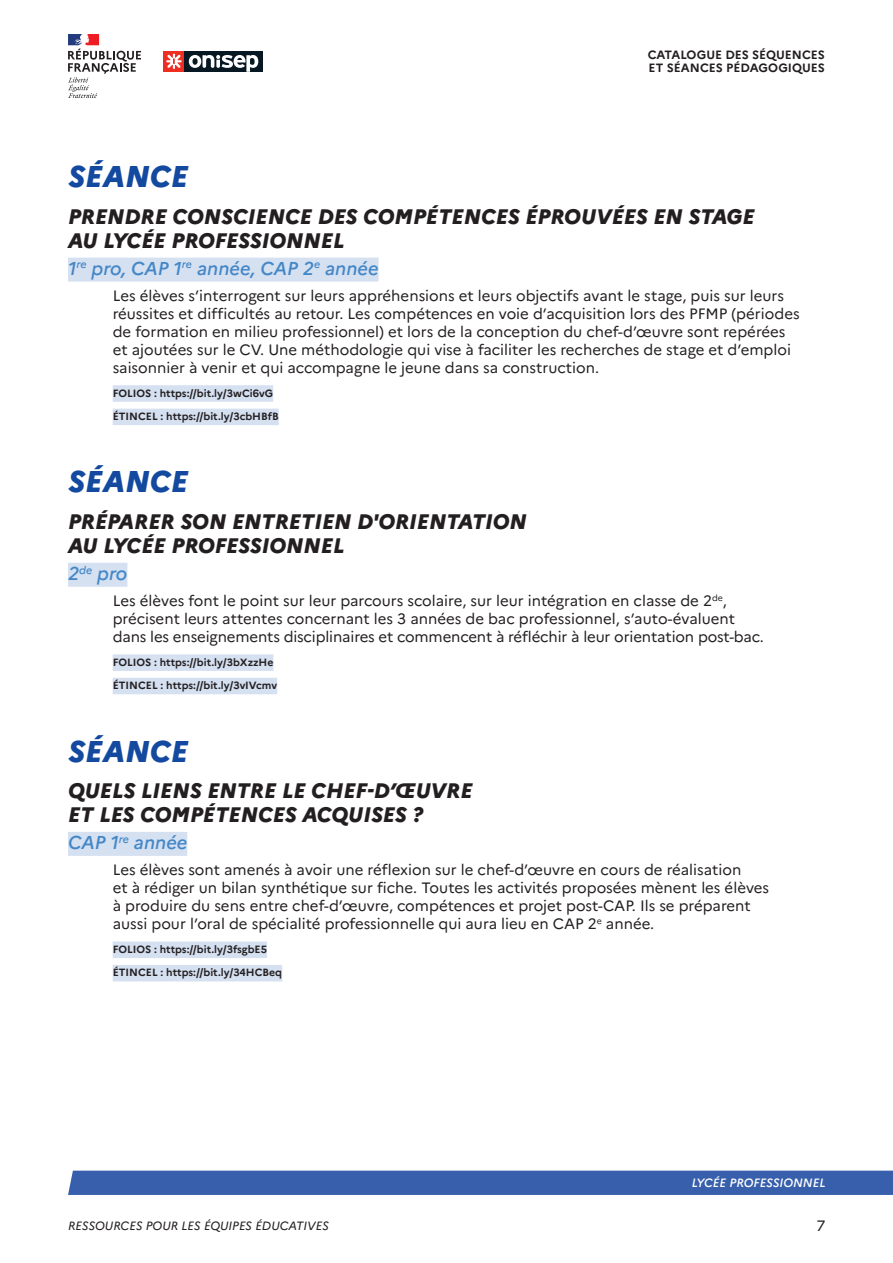
<style>
.page{position:relative;width:893px;height:1263px;background:#fff}
.page>*{position:absolute;margin:0;border:0;box-sizing:border-box;transform-origin:0 0}
.Séance{font:italic 800 30px "Marianne";color:#13499f}
.Intitule_Sequence{font:italic 800 21px/24px "Marianne";color:#231f20}
.Niveaux{font:italic 500 18.6px "Marianne";color:#4387c7}
.Texte_Courant{font:15px/18px "Marianne";color:#231f20}
.t1{font:700 12px/13.5px "Marianne";color:#231f20}
.t2{font:italic 12px "Marianne";color:#231f20}
.t3{font:italic 500 12px "Marianne";color:#fff}
.https{font:700 10.5px "Marianne";color:#231f20}
</style>
<div class="page">
<div style="left:68px;top:1170px;width:825px;height:25px;background:#375fac"></div>
<div style="left:184px;top:51px;width:79px;height:21px;background:#071822"></div>
<svg style="left:189px;top:55px;width:69px;height:17px"></svg>
<div style="left:163px;top:51px;width:21px;height:21px;background:#ee2e22"></div>
<svg style="left:166px;top:54px;width:16px;height:15px"></svg>
<svg style="left:68px;top:34px;width:73px;height:64px"></svg>
<div style="left:68px;top:258px;width:311px;height:24px;background:#d5e0f1"></div>
<div style="left:113px;top:385px;width:160px;height:17px;background:#d5e0f1"></div>
<div style="left:113px;top:409px;width:166px;height:16px;background:#d5e0f1"></div>
<div style="left:68px;top:563px;width:59px;height:24px;background:#d5e0f1"></div>
<div style="left:113px;top:654px;width:160px;height:17px;background:#d5e0f1"></div>
<div style="left:113px;top:678px;width:164px;height:16px;background:#d5e0f1"></div>
<div style="left:68px;top:832px;width:119px;height:24px;background:#d5e0f1"></div>
<div style="left:113px;top:941px;width:154px;height:17px;background:#d5e0f1"></div>
<div style="left:113px;top:965px;width:169px;height:16px;background:#d5e0f1"></div>
<p class="t1" style="left:648px;top:48px;width:179px">CATALOGUE DES SÉQUENCES<br>ET SÉANCES PÉDAGOGIQUES</p>
<p class="Séance" style="left:68px;top:158px;width:122px">SÉANCE</p>
<p class="Intitule_Sequence" style="left:68px;top:204px;width:688px">PRENDRE CONSCIENCE DES COMPÉTENCES ÉPROUVÉES EN STAGE<br>AU LYCÉE PROFESSIONNEL</p>
<p class="Niveaux" style="left:68px;top:257px;width:312px">1<sup>re</sup> pro, CAP 1<sup>re</sup> année, CAP 2<sup>e</sup> année</p>
<p class="Texte_Courant" style="left:113px;top:287px;width:688px">Les élèves s’interrogent sur leurs appréhensions et leurs objectifs avant le stage, puis sur leurs réussites et difficultés au retour. Les compétences en voie d’acquisition lors des PFMP (périodes de formation en milieu professionnel) et lors de la conception du chef-d’œuvre sont repérées et ajoutées sur le CV. Une méthodologie qui vise à faciliter les recherches de stage et d’emploi saisonnier à venir et qui accompagne le jeune dans sa construction.</p>
<p class="https" style="left:113px;top:386px;width:162px">FOLIOS : https://bit.ly/3wCi6vG</p>
<p class="https" style="left:113px;top:410px;width:168px">ÉTINCEL : https://bit.ly/3cbHBfB</p>
<p class="Séance" style="left:68px;top:463px;width:122px">SÉANCE</p>
<p class="Intitule_Sequence" style="left:68px;top:510px;width:460px">PRÉPARER SON ENTRETIEN D'ORIENTATION<br>AU LYCÉE PROFESSIONNEL</p>
<p class="Niveaux" style="left:68px;top:562px;width:61px">2<sup>de</sup> pro</p>
<p class="Texte_Courant" style="left:113px;top:592px;width:653px">Les élèves font le point sur leur parcours scolaire, sur leur intégration en classe de 2<sup>de</sup>, précisent leurs attentes concernant les 3 années de bac professionnel, s’auto-évaluent dans les enseignements disciplinaires et commencent à réfléchir à leur orientation post-bac.</p>
<p class="https" style="left:113px;top:655px;width:162px">FOLIOS : https://bit.ly/3bXzzHe</p>
<p class="https" style="left:113px;top:679px;width:166px">ÉTINCEL : https://bit.ly/3vIVcmv</p>
<p class="Séance" style="left:68px;top:732px;width:122px">SÉANCE</p>
<p class="Intitule_Sequence" style="left:68px;top:779px;width:406px">QUELS LIENS ENTRE LE CHEF-D’ŒUVRE<br>ET LES COMPÉTENCES ACQUISES ?</p>
<p class="Niveaux" style="left:68px;top:831px;width:121px">CAP 1<sup>re</sup> année</p>
<p class="Texte_Courant" style="left:113px;top:861px;width:658px">Les élèves sont amenés à avoir une réflexion sur le chef-d’œuvre en cours de réalisation<br>et à rédiger un bilan synthétique sur fiche. Toutes les activités proposées mènent les élèves à produire du sens entre chef-d’œuvre, compétences et projet post-CAP. Ils se préparent aussi pour l’oral de spécialité professionnelle qui aura lieu en CAP 2<sup>e</sup> année.</p>
<p class="https" style="left:113px;top:943px;width:156px">FOLIOS : https://bit.ly/3fsgbE5</p>
<p class="https" style="left:113px;top:966px;width:171px">ÉTINCEL : https://bit.ly/34HCBeq</p>
<p class="t2" style="left:68px;top:1218px;width:262px">RESSOURCES POUR LES ÉQUIPES ÉDUCATIVES</p>
<p class="t3" style="left:692px;top:1176px;width:135px">LYCÉE PROFESSIONNEL</p>
<p class="Texte_Courant" style="left:816px;top:1217px;width:10px">7</p>
</div>
